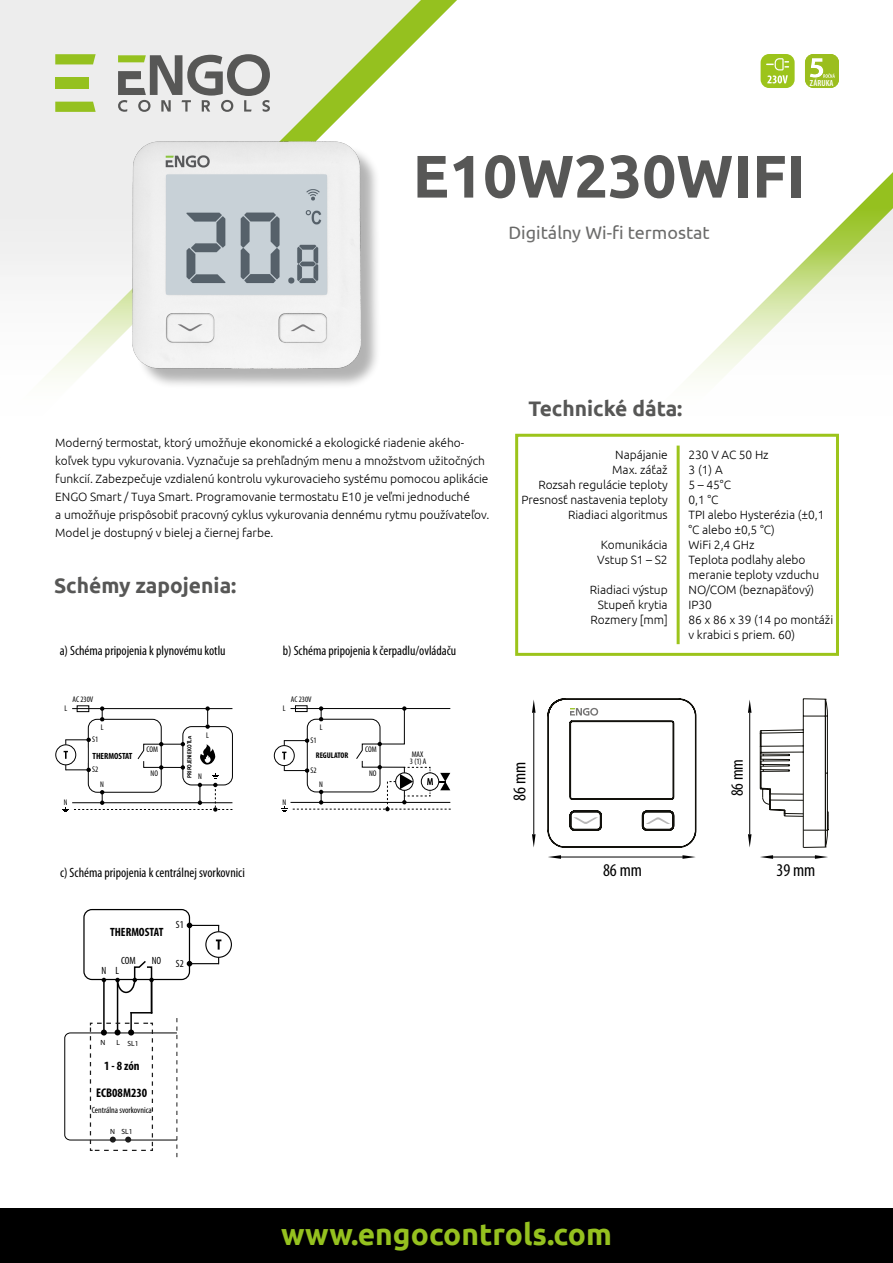
<style>
.page{position:relative;width:893px;height:1263px;background:#fff}
.page>*{position:absolute;margin:0;border:0;box-sizing:border-box;transform-origin:0 0}
.t1{font:700 60px "Ubuntu";color:#575756}
.t2{font:700 30px "Ubuntu";color:#95c11f}
.t3{font:700 21px "Ubuntu";color:#575756}
.t4{font:18px "Ubuntu";color:#575756}
.t5{font:condensed 18px "Myriad Pro";color:#000}
.t6{font:condensed 17.25px "Myriad Pro";color:#000}
.t7{font:condensed 13.5px "Myriad Pro";color:#000}
.t8{font:700 condensed 12.6px "Myriad Pro";color:#000}
.t9{font:300 12px/15px "Ubuntu";letter-spacing:-.005em;color:#000}
.t10{font:700 condensed 12px "Myriad Pro";color:#000}
.t11{font:condensed 10.5px "Myriad Pro";color:#000}
.t12{font:condensed 9px "Myriad Pro";color:#000}
.t13{font:700 condensed 9px "Myriad Pro";color:#000}
.t14{font:600 condensed 8.85px "Myriad Pro";color:#fff}
.t15{font:condensed 8.25px/7.2px "Myriad Pro";color:#000}
.t16{font:700 condensed 8.25px "Myriad Pro";color:#000}
.t17{font:7.5px "Myriad Pro";color:#000}
.t18{font:condensed 6.15px "Myriad Pro";color:#000}
.t19{font:700 6px "Ubuntu";letter-spacing:-.01em;color:#000;scale:.75 1}
.s1{font-size:9.3px}
</style>
<div class="page">
<svg style="left:0;top:0;width:427px;height:208px;background:#e9ece0"></svg>
<svg style="left:857px;top:183px;width:36px;height:25px"></svg>
<svg style="left:0;top:208px;width:893px;height:249px"></svg>
<div style="left:0;top:249px;width:893px;height:197px;background:#fff"></div>
<svg style="left:118px;top:54px;width:152px;height:58px;background:#b0b1ad"></svg>
<svg style="left:55px;top:54px;width:41px;height:10px"></svg>
<svg style="left:55px;top:102px;width:41px;height:10px"></svg>
<div style="left:55px;top:77px;width:34px;height:12px;background:#95c11f"></div>
<div style="left:55px;top:744px;width:21px;height:21px;border:1px solid #000;border-radius:50%"></div>
<div style="left:295px;top:705px;width:12px;height:7px;border:1px solid #000"></div>
<div style="left:274px;top:745px;width:21px;height:21px;border:1px solid #000;border-radius:50%"></div>
<svg style="left:281px;top:706px;width:170px;height:106px"></svg>
<div style="left:136px;top:144px;width:245px;height:245px;background:#000;opacity:.3"></div>
<img style="left:133px;top:141px;width:227px;height:227px">
<div style="left:515px;top:434px;width:324px;height:222px;border:3px solid #9cc41b"></div>
<hr style="left:677px;top:446px;width:3px;height:198px;background:#9cc41b">
<hr style="left:533px;top:713px;width:1px;height:121px;background:#000">
<hr style="left:560px;top:857px;width:124px;height:1px;background:#000">
<hr style="left:772px;top:857px;width:43px;height:1px;background:#000">
<svg style="left:532px;top:700px;width:4px;height:13px"></svg>
<svg style="left:682px;top:855px;width:14px;height:4px"></svg>
<svg style="left:815px;top:855px;width:13px;height:4px"></svg>
<svg style="left:532px;top:834px;width:4px;height:13px"></svg>
<svg style="left:548px;top:699px;width:280px;height:149px"></svg>
<svg style="left:548px;top:855px;width:13px;height:4px"></svg>
<svg style="left:760px;top:855px;width:13px;height:4px"></svg>
<svg style="left:761px;top:54px;width:34px;height:34px"></svg>
<div style="left:0;top:1209px;width:893px;height:54px;background:#000"></div>
<div style="left:83px;top:909px;width:107px;height:71px;border:1px solid #000;border-radius:8px"></div>
<svg style="left:187px;top:923px;width:5px;height:5px"></svg>
<svg style="left:187px;top:961px;width:5px;height:5px"></svg>
<div style="left:205px;top:931px;width:27px;height:27px;border:1px solid #000;border-radius:50%"></div>
<svg style="left:216px;top:939px;width:5px;height:10px"></svg>
<hr style="left:189px;top:963px;width:30px;height:1px;background:#000">
<hr style="left:189px;top:925px;width:30px;height:1px;background:#000">
<svg style="left:64px;top:959px;width:114px;height:198px"></svg>
<svg style="left:805px;top:54px;width:34px;height:34px"></svg>
<svg style="left:63px;top:706px;width:169px;height:106px"></svg>
<div style="left:90px;top:751px;width:45px;height:9px;background:#fff"></div>
<p class="t14" style="left:810px;top:77px;width:25px">ZÁRUKA</p>
<h1 class="t1" style="left:413px;top:140px;width:394px">E10W230WIFI</h1>
<h3 class="t4" style="left:508px;top:222px;width:203px">Digitálny Wi-fi termostat</h3>
<p class="t9" style="left:55px;top:433px;width:436px;line-height:18px">Moderný termostat, ktorý umožňuje ekonomické a ekologické riadenie akého&shy;koľvek typu vykurovania. Vyznačuje sa prehľadným menu a množstvom užitočných funkcií. Zabezpečuje vzdialenú kontrolu vykurovacieho systému pomocou aplikácie ENGO Smart / Tuya Smart. Programovanie termostatu E10 je veľmi jednoduché<br>a umožňuje prispôsobiť pracovný cyklus vykurovania dennému rytmu používateľov.<br>Model je dostupný v bielej a čiernej farbe.</p>
<h3 class="t3" style="left:54px;top:572px;width:184px">Schémy zapojenia:</h3>
<p class="t7" style="left:60px;top:642px;width:167px">a) Schéma pripojenia k plynovému kotlu</p>
<p class="t7" style="left:283px;top:642px;width:175px">b) Schéma pripojenia k čerpadlu/ovládaču</p>
<p class="t15" style="left:73px;top:695px;width:22px">AC 230V</p>
<p class="t15" style="left:267px;top:695px;width:46px">AC 230V AC 230V</p>
<p class="t15" style="left:64px;top:705px;width:4px">L</p>
<p class="t15" style="left:283px;top:705px;width:4px">L</p>
<p class="t15" style="left:101px;top:724px;width:4px">L</p>
<p class="t15" style="left:92px;top:735px;width:8px">S1</p>
<p class="t15" style="left:92px;top:766px;width:8px">S2</p>
<p class="t16" style="left:97px;top:750px;width:34px">REGULATOR</p>
<p class="t13" style="left:92px;top:750px;width:41px">THERMOSTAT</p>
<p class="t15" style="left:100px;top:781px;width:5px">N</p>
<p class="t15" style="left:147px;top:746px;width:13px">COM</p>
<p class="t15" style="left:151px;top:769px;width:9px">NO</p>
<p class="t15" style="left:206px;top:731px;width:4px">L</p>
<p class="t18" style="left:187px;top:777px;width:44px;rotate:-90deg">PODŁĄCZENIE KOTŁA<span class="s1">*</span></p>
<p class="t19" style="left:186px;top:778px;width:57px;rotate:-90deg">PRIPOJENIE KOTLA</p>
<p class="t15" style="left:198px;top:773px;width:5px">N</p>
<p class="t15" style="left:320px;top:724px;width:4px">L</p>
<p class="t15" style="left:311px;top:736px;width:8px">S1</p>
<p class="t15" style="left:311px;top:767px;width:8px">S2</p>
<p class="t15" style="left:341px;top:746px;width:13px">COM</p>
<p class="t16" style="left:316px;top:750px;width:34px">REGULATOR</p>
<p class="t15" style="left:319px;top:780px;width:5px">N</p>
<p class="t15" style="left:365px;top:745px;width:13px">COM</p>
<p class="t15" style="left:369px;top:769px;width:9px">NO</p>
<p class="t15" style="left:64px;top:799px;width:5px">N</p>
<p class="t15" style="left:282px;top:798px;width:5px">N</p>
<p class="t7" style="left:60px;top:864px;width:186px">c) Schéma pripojenia k centrálnej svorkovnici</p>
<p class="t10" style="left:110px;top:924px;width:55px">THERMOSTAT</p>
<p class="t11" style="left:121px;top:954px;width:16px">COM</p>
<p class="t11" style="left:152px;top:954px;width:11px">NO</p>
<p class="t11" style="left:102px;top:964px;width:19px">N L</p>
<p class="t11" style="left:176px;top:918px;width:9px">S1</p>
<p class="t11" style="left:176px;top:957px;width:9px">S2</p>
<p class="t15" style="left:410px;top:750px;width:18px">MAX<br>3 (1) A</p>
<h3 class="t3" style="left:528px;top:396px;width:156px">Technické dáta:</h3>
<p class="t9" style="left:521px;top:447px;width:148px;text-align:right">Napájanie<br>Max. záťaž<br>Rozsah regulácie teploty<br>Presnosť nastavenia teploty<br>Riadiaci algoritmus</p>
<p class="t9" style="left:597px;top:537px;width:72px;text-align:center">Komunikácia<br>Vstup S1 – S2</p>
<p class="t9" style="left:590px;top:582px;width:79px;text-align:right">Riadiaci výstup<br>Stupeň krytia<br>Rozmery [mm]</p>
<p class="t9" style="left:688px;top:447px;width:146px">230 V AC 50 Hz<br>3 (1) A<br>5 – 45°C<br>0,1 °C<br>TPI alebo Hysterézia (±0,1 °C alebo ±0,5 °C)<br>WiFi 2,4 GHz<br>Teplota podlahy alebo meranie teploty vzduchu<br>NO/COM (beznapäťový)<br>IP30<br>86 x 86 x 39 (14 po montáži v krabici s priem. 60)</p>
<h3 class="t5" style="left:509px;top:801px;width:41px;rotate:-90deg">86 mm</h3>
<h3 class="t6" style="left:727px;top:796px;width:39px;rotate:-90deg">86 mm</h3>
<h3 class="t5" style="left:603px;top:859px;width:41px">86 mm</h3>
<h3 class="t5" style="left:776px;top:859px;width:41px">39 mm</h3>
<p class="t17" style="left:100px;top:1038px;width:6px">N</p>
<p class="t17" style="left:116px;top:1038px;width:24px">L SL1</p>
<p class="t8" style="left:104px;top:1058px;width:37px">1 - 8 zón</p>
<p class="t8" style="left:96px;top:1084px;width:52px">ECB08M230</p>
<p class="t12" style="left:92px;top:1104px;width:62px">Centrálna svorkovnica</p>
<p class="t17" style="left:110px;top:1126px;width:24px">N SL1</p>
<h2 class="t2" style="left:281px;top:1216px;width:332px">www.engocontrols.com</h2>
</div>
